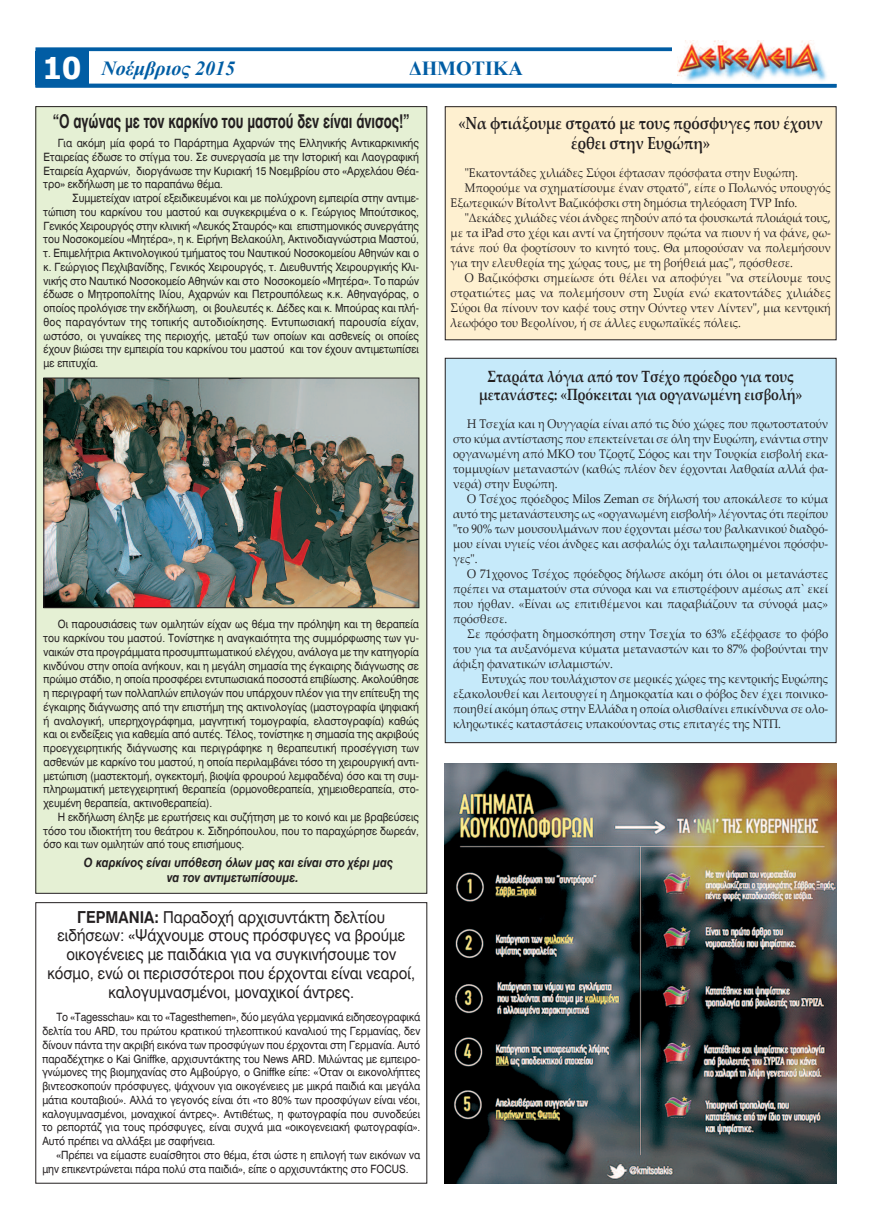
<style>
.page{position:relative;width:872px;height:1219px;background:#fff}
.page>*{position:absolute;margin:0;border:0;box-sizing:border-box;transform-origin:0 0}
.t1{font:italic 700 20px "Times New Roman";color:#015da4}
.t2{font:700 20px "Times New Roman";color:#015da4}
.t3{font:18.75px "UB Helvetica Bold";color:#231f20;scale:.7 1}
.t4{font:700 17.5px/20px "Palatino Linotype";color:#231f20;text-align:center;scale:.8 1}
.t5{font:16.25px/18.8px "UB Helvetica";color:#231f20;text-align:center;scale:.9 1}
.t6{font:700 16.25px/18.8px "Palatino Linotype";color:#231f20;text-align:center;scale:.8 1}
.t7{font:12.5px/15px "Palatino Linotype";color:#231f20;text-align:justify;scale:.9 1}
.t8{font:italic 12.5px/15px "UB Helvetica Bold";color:#231f20;scale:.9 1}
.t9{font:11.25px/13.8px "UB Helvetica";color:#231f20;text-align:justify;scale:.9 1}
.s1{font-family:"Tahoma";font-style:normal;font-size:30px;color:#fff}
.s2{font-family:"UB Helvetica Bold"}
</style>
<div class="page">
<div style="left:35px;top:47px;width:801px;height:40px;border:4px solid #015da4"></div>
<div style="left:35px;top:51px;width:54px;height:34px;background:#015da4"></div>
<div style="left:36px;top:107px;width:391px;height:786px;background:#e5f0d4"></div>
<div style="left:672px;top:33px;width:174px;height:51px;background:#fff"></div>
<img style="left:677px;top:40px;width:153px;height:44px">
<svg style="left:35px;top:84px;width:801px;height:4px;background:#0e65a8"></svg>
<img style="left:45px;top:380px;width:372px;height:226px">
<div style="left:43px;top:378px;width:376px;height:230px;border:1px solid #231f20"></div>
<img style="left:445px;top:763px;width:391px;height:420px">
<div style="left:445px;top:358px;width:391px;height:385px;background:#c6eafa"></div>
<div style="left:445px;top:358px;width:391px;height:385px;border:1px solid #231f20"></div>
<div style="left:445px;top:107px;width:391px;height:233px;background:#fef0d0"></div>
<div style="left:445px;top:106px;width:391px;height:234px;border:1px solid #231f20"></div>
<h1 class="t1" style="left:43px;top:57px;width:194px"><span class="s1">10</span> Νοέμβριος 2015</h1>
<h1 class="t2" style="left:409px;top:57px;width:115px">ΔΗΜΟΤΙΚΑ</h1>
<h2 class="t3" style="left:53px;top:110px;width:510px">“Ο αγώνας με τον καρκίνο του μαστού δεν είναι άνισος!”</h2>
<p class="t9" style="left:44px;top:136px;width:418px;text-indent:14px">Για ακόμη μία φορά το Παράρτημα Αχαρνών της Ελληνικής Αντικαρκινικής Εταιρείας έδωσε το στίγμα του. Σε συνεργασία με την Ιστορική και Λαογραφική Εταιρεία Αχαρνών, διοργάνωσε την Κυριακή 15 Νοεμβρίου στο «Αρχελάου Θέα&shy;τρο» εκδήλωση με το παραπάνω θέμα.</p>
<p class="t9" style="left:44px;top:191px;width:418px;text-indent:29px">Συμμετείχαν ιατροί εξειδικευμένοι και με πολύχρονη εμπειρία στην αντιμε&shy;τώπιση του καρκίνου του μαστού και συγκεκριμένα ο κ. Γεώργιος Μπούτσικος, Γενικός Χειρουργός στην κλινική «Λευκός Σταυρός» και επιστημονικός συνεργάτης του Νοσοκομείου «Μητέρα», η κ. Ειρήνη Βελακούλη, Ακτινοδιαγνώστρια Μαστού, τ. Επιμελήτρια Ακτινολογικού τμήματος του Ναυτικού Νοσοκομείου Αθηνών και ο κ. Γεώργιος Πεχλιβανίδης, Γενικός Χειρουργός, τ. Διευθυντής Χειρουργικής Κλι&shy;νικής στο Ναυτικό Νοσοκομείο Αθηνών και στο Νοσοκομείο «Μητέρα». Το παρών έδωσε ο Μητροπολίτης Ιλίου, Αχαρνών και Πετρουπόλεως κ.κ. Αθηναγόρας, ο οποίος προλόγισε την εκδήλωση, οι βουλευτές κ. Δέδες και κ. Μπούρας και πλή&shy;θος παραγόντων της τοπικής αυτοδιοίκησης. Εντυπωσιακή παρουσία είχαν, ωστόσο, οι γυναίκες της περιοχής, μεταξύ των οποίων και ασθενείς οι οποίες έχουν βιώσει την εμπειρία του καρκίνου του μαστού και τον έχουν αντιμετωπίσει με επιτυχία.</p>
<h3 class="t4" style="left:458px;top:115px;width:457px">«Να φτιάξουμε στρατό με τους πρόσφυγες που έχουν έρθει στην Ευρώπη»</h3>
<p class="t7" style="left:465px;top:166px;width:372px">"Εκατοντάδες χιλιάδες Σύροι έφτασαν πρόσφατα στην Ευρώπη.</p>
<p class="t7" style="left:465px;top:181px;width:408px">Μπορούμε να σχηματίσουμε έναν στρατό", είπε ο Πολωνός υπουργός</p>
<p class="t7" style="left:450px;top:196px;width:387px">Εξωτερικών Βίτολντ Βαζικόφσκι στη δημόσια τηλεόραση TVP Info.</p>
<p class="t7" style="left:465px;top:211px;width:408px">"Δεκάδες χιλιάδες νέοι άνδρες πηδούν από τα φουσκωτά πλοιάριά τους,</p>
<p class="t7" style="left:450px;top:226px;width:424px">με τα iPad στο χέρι και αντί να ζητήσουν πρώτα να πιουν ή να φάνε, ρω-</p>
<p class="t7" style="left:450px;top:241px;width:424px">τάνε πού θα φορτίσουν το κινητό τους. Θα μπορούσαν να πολεμήσουν</p>
<p class="t7" style="left:450px;top:256px;width:382px">για την ελευθερία της χώρας τους, με τη βοήθειά μας", πρόσθεσε.</p>
<p class="t7" style="left:465px;top:271px;width:408px">Ο Βαζικόφσκι σημείωσε ότι θέλει να αποφύγει "να στείλουμε τους</p>
<p class="t7" style="left:450px;top:286px;width:424px">στρατιώτες μας να πολεμήσουν στη Συρία ενώ εκατοντάδες χιλιάδες</p>
<p class="t7" style="left:450px;top:301px;width:424px">Σύροι θα πίνουν τον καφέ τους στην Ούντερ ντεν Λίντεν", μια κεντρική</p>
<p class="t7" style="left:450px;top:316px;width:324px">λεωφόρο του Βερολίνου, ή σε άλλες ευρωπαϊκές πόλεις.</p>
<h3 class="t6" style="left:479px;top:368px;width:405px">Σταράτα λόγια από τον Τσέχο πρόεδρο για τους μετανάστες: «Πρόκειται για οργανωμένη εισβολή»</h3>
<p class="t7" style="left:453px;top:417px;width:418px;text-indent:14px">Η Τσεχία και η Ουγγαρία είναι από τις δύο χώρες που πρωτοστατούν στο κύμα αντίστασης που επεκτείνεται σε όλη την Ευρώπη, ενάντια στην οργανωμένη από ΜΚΟ του Τζορτζ Σόρος και την Τουρκία εισβολή εκα&shy;τομμυρίων μεταναστών (καθώς πλέον δεν έρχονται λαθραία αλλά φα&shy;νερά) στην Ευρώπη.</p>
<p class="t7" style="left:453px;top:492px;width:418px;text-indent:14px">Ο Τσέχος πρόεδρος Milos Zeman σε δήλωσή του αποκάλεσε το κύμα αυτό της μετανάστευσης ως «οργανωμένη εισβολή» λέγοντας ότι περίπου "το 90% των μουσουλμάνων που έρχονται μέσω του βαλκανικού διαδρό&shy;μου είναι υγιείς νέοι άνδρες και ασφαλώς όχι ταλαιπωρημένοι πρόσφυ&shy;γες".</p>
<p class="t7" style="left:453px;top:567px;width:418px;text-indent:14px">Ο 71χρονος Τσέχος πρόεδρος δήλωσε ακόμη ότι όλοι οι μετανάστες πρέπει να σταματούν στα σύνορα και να επιστρέφουν αμέσως απ` εκεί που ήρθαν. «Είναι ως επιτιθέμενοι και παραβιάζουν τα σύνορά μας» πρόσθεσε.</p>
<p class="t7" style="left:453px;top:627px;width:418px;text-indent:14px">Σε πρόσφατη δημοσκόπηση στην Τσεχία το 63% εξέφρασε το φόβο του για τα αυξανόμενα κύματα μεταναστών και το 87% φοβούνται την άφιξη φανατικών ισλαμιστών.</p>
<p class="t7" style="left:453px;top:672px;width:418px;text-indent:29px">Ευτυχώς που τουλάχιστον σε μερικές χώρες της κεντρικής Ευρώπης εξακολουθεί και λειτουργεί η Δημοκρατία και ο φόβος δεν έχει ποινικο&shy;ποιηθεί ακόμη όπως στην Ελλάδα η οποία ολισθαίνει επικίνδυνα σε ολο&shy;κληρωτικές καταστάσεις υπακούοντας στις επιταγές της ΝΤΠ.</p>
<p class="t9" style="left:44px;top:618px;width:418px;text-indent:14px">Οι παρουσιάσεις των ομιλητών είχαν ως θέμα την πρόληψη και τη θεραπεία του καρκίνου του μαστού. Τονίστηκε η αναγκαιότητα της συμμόρφωσης των γυ&shy;ναικών στα προγράμματα προσυμπτωματικού ελέγχου, ανάλογα με την κατηγορία κινδύνου στην οποία ανήκουν, και η μεγάλη σημασία της έγκαιρης διάγνωσης σε πρώιμο στάδιο, η οποία προσφέρει εντυπωσιακά ποσοστά επιβίωσης. Ακολούθησε η περιγραφή των πολλαπλών επιλογών που υπάρχουν πλέον για την επίτευξη της έγκαιρης διάγνωσης από την επιστήμη της ακτινολογίας (μαστογραφία ψηφιακή ή αναλογική, υπερηχογράφημα, μαγνητική τομογραφία, ελαστογραφία) καθώς και οι ενδείξεις για καθεμία από αυτές. Τέλος, τονίστηκε η σημασία της ακριβούς προεγχειρητικής διάγνωσης και περιγράφηκε η θεραπευτική προσέγγιση των ασθενών με καρκίνο του μαστού, η οποία περιλαμβάνει τόσο τη χειρουργική αντι&shy;μετώπιση (μαστεκτομή, ογκεκτομή, βιοψία φρουρού λεμφαδένα) όσο και τη συμ&shy;πληρωματική μετεγχειρητική θεραπεία (ορμονοθεραπεία, χημειοθεραπεία, στο&shy;χευμένη θεραπεία, ακτινοθεραπεία).</p>
<p class="t9" style="left:44px;top:810px;width:418px;text-indent:14px">Η εκδήλωση έληξε με ερωτήσεις και συζήτηση με το κοινό και με βραβεύσεις τόσο του ιδιοκτήτη του θεάτρου κ. Σιδηρόπουλου, που το παραχώρησε δωρεάν, όσο και των ομιλητών από τους επισήμους.</p>
<p class="t8" style="left:167px;top:855px;width:252px;text-indent:-83px">Ο καρκίνος είναι υπόθεση όλων μας και είναι στο χέρι μας να τον αντιμετωπίσουμε.</p>
<h3 class="t5" style="left:47px;top:908px;width:410px"><span class="s2">ΓΕΡΜΑΝΙΑ:</span> Παραδοχή αρχισυντάκτη δελτίου ειδήσεων: «Ψάχνουμε στους πρόσφυγες να βρούμε οικογένειες με παιδάκια για να συγκινήσουμε τον κόσμο, ενώ οι περισσότεροι που έρχονται είναι νεαροί, καλογυμνασμένοι, μοναχικοί άντρες.</h3>
<p class="t9" style="left:42px;top:1011px;width:421px;text-indent:14px">Το «Tagesschau» και το «Tagesthemen», δύο μεγάλα γερμανικά ειδησεογραφικά δελτία του ARD, του πρώτου κρατικού τηλεοπτικού καναλιού της Γερμανίας, δεν δίνουν πάντα την ακριβή εικόνα των προσφύγων που έρχονται στη Γερμανία. Αυτό παραδέχτηκε ο Kai Gniffke, αρχισυντάκτης του News ARD. Μιλώντας με εμπειρο&shy;γνώμονες της βιομηχανίας στο Αμβούργο, ο Gniffke είπε: «Όταν οι εικονολήπτες βιντεοσκοπούν πρόσφυγες, ψάχνουν για οικογένειες με μικρά παιδιά και μεγάλα μάτια κουταβιού». Αλλά το γεγονός είναι ότι «το 80% των προσφύγων είναι νέοι, καλογυμνασμένοι, μοναχικοί άντρες». Αντιθέτως, η φωτογραφία που συνοδεύει το ρεπορτάζ για τους πρόσφυγες, είναι συχνά μια «οικογενειακή φωτογραφία».<br>Αυτό πρέπει να αλλάξει με σαφήνεια.</p>
<p class="t9" style="left:42px;top:1148px;width:421px;text-indent:14px">«Πρέπει να είμαστε ευαίσθητοι στο θέμα, έτσι ώστε η επιλογή των εικόνων να μην επικεντρώνεται πάρα πολύ στα παιδιά», είπε ο αρχισυντάκτης στο FOCUS.</p>
</div>
